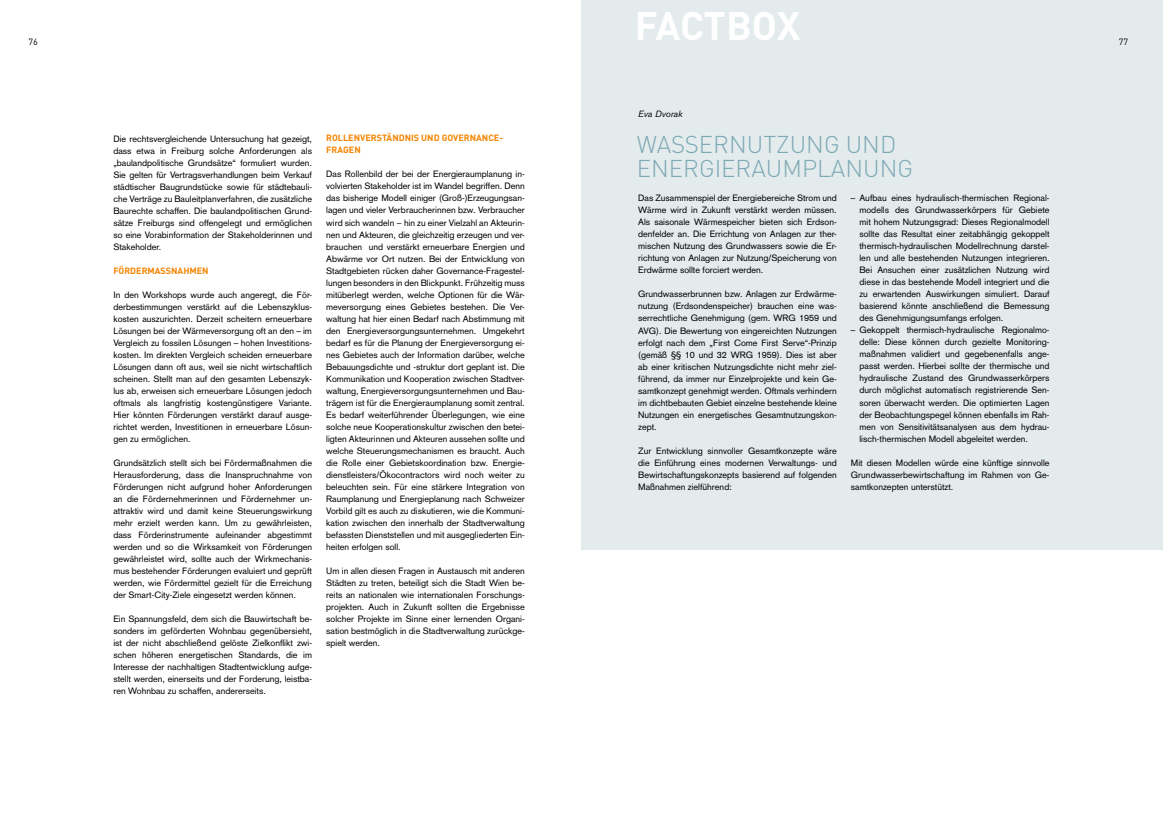
<style>
.page{position:relative;width:1163px;height:823px;background:#fff}
.page>*{position:absolute;margin:0;border:0;box-sizing:border-box;transform-origin:0 0}
.t1{font:700 39.2px "DIN";letter-spacing:-.01em;color:#fff}
.t2{font:300 24px/24px "DIN";color:#7ca9b5}
.t3{font:9px/12px "Akzidenz Grotesk";color:#000;text-align:justify}
.t4{font:700 9px/12px "DIN";color:#f58400}
.t5{font:italic 9px "Akzidenz Grotesk BE";color:#000}
.t6{font:9px "DIN";color:#000}
</style>
<div class="page">
<div style="left:581px;top:0;width:581px;height:549px;background:#e4ebed"></div>
<p class="t1" style="left:634px;top:0;width:167px">FACTBOX</p>
<p class="t6" style="left:28px;top:36px;width:11px">76</p>
<p class="t6" style="left:1118px;top:36px;width:11px">77</p>
<p class="t3" style="left:113px;top:132px;width:200px">Die rechtsvergleichende Untersuchung hat gezeigt, dass etwa in Freiburg solche Anforderungen als „baulandpolitische Grundsätze“ formuliert wurden.<br>Sie gelten für Vertragsverhandlungen beim Verkauf städtischer Baugrundstücke sowie für städtebauli&shy;che Verträge zu Bauleitplanverfahren, die zusätzliche Baurechte schaffen. Die baulandpolitischen Grund&shy;sätze Freiburgs sind offengelegt und ermöglichen so eine Vorabinformation der Stakeholderinnen und Stakeholder.</p>
<p class="t4" style="left:113px;top:264px;width:97px">FÖRDERMASSNAHMEN</p>
<p class="t3" style="left:113px;top:288px;width:200px">In den Workshops wurde auch angeregt, die För&shy;derbestimmungen verstärkt auf die Lebenszyklus&shy;kosten auszurichten. Derzeit scheitern erneuerbare Lösungen bei der Wärmeversorgung oft an den – im Vergleich zu fossilen Lösungen – hohen Investitions&shy;kosten. Im direkten Vergleich scheiden erneuerbare Lösungen dann oft aus, weil sie nicht wirtschaftlich scheinen. Stellt man auf den gesamten Lebenszyk&shy;lus ab, erweisen sich erneuerbare Lösungen jedoch oftmals als langfristig kostengünstigere Variante.<br>Hier könnten Förderungen verstärkt darauf ausge&shy;richtet werden, Investitionen in erneuerbare Lösun&shy;gen zu ermöglichen.</p>
<p class="t3" style="left:113px;top:456px;width:200px">Grundsätzlich stellt sich bei Fördermaßnahmen die Herausforderung, dass die Inanspruchnahme von Förderungen nicht aufgrund hoher Anforderungen an die Fördernehmerinnen und Fördernehmer un&shy;attraktiv wird und damit keine Steuerungswirkung mehr erzielt werden kann. Um zu gewährleisten, dass Förderinstrumente aufeinander abgestimmt werden und so die Wirksamkeit von Förderungen gewährleistet wird, sollte auch der Wirkmechanis&shy;mus bestehender Förderungen evaluiert und geprüft werden, wie Fördermittel gezielt für die Erreichung der Smart-City-Ziele eingesetzt werden können.</p>
<p class="t3" style="left:113px;top:612px;width:200px">Ein Spannungsfeld, dem sich die Bauwirtschaft be&shy;sonders im geförderten Wohnbau gegenübersieht, ist der nicht abschließend gelöste Zielkonflikt zwi&shy;schen höheren energetischen Standards, die im Interesse der nachhaltigen Stadtentwicklung aufge&shy;stellt werden, einerseits und der Forderung, leistba&shy;ren Wohnbau zu schaffen, andererseits.</p>
<p class="t4" style="left:326px;top:132px;width:178px">ROLLENVERSTÄNDNIS UND GOVERNANCE-<br>FRAGEN</p>
<p class="t3" style="left:326px;top:168px;width:200px">Das Rollenbild der bei der Energieraumplanung in&shy;volvierten Stakeholder ist im Wandel begriffen. Denn das bisherige Modell einiger (Groß-)Erzeugungsan&shy;lagen und vieler Verbraucherinnen bzw. Verbraucher wird sich wandeln − hin zu einer Vielzahl an Akteurin&shy;nen und Akteuren, die gleichzeitig erzeugen und ver&shy;brauchen und verstärkt erneuerbare Energien und Abwärme vor Ort nutzen. Bei der Entwicklung von Stadtgebieten rücken daher Governance-Fragestel&shy;lungen besonders in den Blickpunkt. Frühzeitig muss mitüberlegt werden, welche Optionen für die Wär&shy;meversorgung eines Gebietes bestehen. Die Ver&shy;waltung hat hier einen Bedarf nach Abstimmung mit den Energieversorgungsunternehmen. Umgekehrt bedarf es für die Planung der Energieversorgung ei&shy;nes Gebietes auch der Information darüber, welche Bebauungsdichte und -struktur dort geplant ist. Die Kommunikation und Kooperation zwischen Stadtver&shy;waltung, Energieversorgungsunternehmen und Bau&shy;trägern ist für die Energieraumplanung somit zentral.<br>Es bedarf weiterführender Überlegungen, wie eine solche neue Kooperationskultur zwischen den betei&shy;ligten Akteurinnen und Akteuren aussehen sollte und welche Steuerungsmechanismen es braucht. Auch die Rolle einer Gebietskoordination bzw. Energie&shy;dienstleisters/Ökocontractors wird noch weiter zu beleuchten sein. Für eine stärkere Integration von Raumplanung und Energieplanung nach Schweizer Vorbild gilt es auch zu diskutieren, wie die Kommuni&shy;kation zwischen den innerhalb der Stadtverwaltung befassten Dienststellen und mit ausgegliederten Ein&shy;heiten erfolgen soll.</p>
<p class="t3" style="left:326px;top:564px;width:200px">Um in allen diesen Fragen in Austausch mit anderen Städten zu treten, beteiligt sich die Stadt Wien be&shy;reits an nationalen wie internationalen Forschungs&shy;projekten. Auch in Zukunft sollten die Ergebnisse solcher Projekte im Sinne einer lernenden Organi&shy;sation bestmöglich in die Stadtverwaltung zurückge&shy;spielt werden.</p>
<p class="t5" style="left:638px;top:109px;width:46px">Eva Dvorak</p>
<p class="t2" style="left:636px;top:132px;width:278px">WASSERNUTZUNG UND<br>ENERGIERAUMPLANUNG</p>
<p class="t3" style="left:638px;top:192px;width:200px">Das Zusammenspiel der Energiebereiche Strom und Wärme wird in Zukunft verstärkt werden müssen.<br>Als saisonale Wärmespeicher bieten sich Erdson&shy;denfelder an. Die Errichtung von Anlagen zur ther&shy;mischen Nutzung des Grundwassers sowie die Er&shy;richtung von Anlagen zur Nutzung/Speicherung von Erdwärme sollte forciert werden.</p>
<p class="t3" style="left:638px;top:288px;width:200px">Grundwasserbrunnen bzw. Anlagen zur Erdwärme&shy;nutzung (Erdsondenspeicher) brauchen eine was&shy;serrechtliche Genehmigung (gem. WRG 1959 und AVG). Die Bewertung von eingereichten Nutzungen erfolgt nach dem „First Come First Serve“-Prinzip (gemäß §§ 10 und 32 WRG 1959). Dies ist aber ab einer kritischen Nutzungsdichte nicht mehr ziel&shy;führend, da immer nur Einzelprojekte und kein Ge&shy;samtkonzept genehmigt werden. Oftmals verhindern im dichtbebauten Gebiet einzelne bestehende kleine Nutzungen ein energetisches Gesamtnutzungskon&shy;zept.</p>
<p class="t3" style="left:638px;top:444px;width:200px">Zur Entwicklung sinnvoller Gesamtkonzepte wäre die Einführung eines modernen Verwaltungs- und Bewirtschaftungskonzepts basierend auf folgenden Maßnahmen zielführend:</p>
<p class="t3" style="left:859px;top:192px;width:191px;text-indent:-9px">– Aufbau eines hydraulisch-thermischen Regional&shy;modells des Grundwasserkörpers für Gebiete mit hohem Nutzungsgrad: Dieses Regionalmodell sollte das Resultat einer zeitabhängig gekoppelt thermisch-hydraulischen Modellrechnung darstel&shy;len und alle bestehenden Nutzungen integrieren.<br>Bei Ansuchen einer zusätzlichen Nutzung wird diese in das bestehende Modell integriert und die zu erwartenden Auswirkungen simuliert. Darauf basierend könnte anschließend die Bemessung des Genehmigungsumfangs erfolgen.</p>
<p class="t3" style="left:859px;top:324px;width:191px;text-indent:-9px">– Gekoppelt thermisch-hydraulische Regionalmo&shy;delle: Diese können durch gezielte Monitoring&shy;maßnahmen validiert und gegebenenfalls ange&shy;passt werden. Hierbei sollte der thermische und hydraulische Zustand des Grundwasserkörpers durch möglichst automatisch registrierende Sen&shy;soren überwacht werden. Die optimierten Lagen der Beobachtungspegel können ebenfalls im Rah&shy;men von Sensitivitätsanalysen aus dem hydrau&shy;lisch-thermischen Modell abgeleitet werden.</p>
<p class="t3" style="left:850px;top:456px;width:200px">Mit diesen Modellen würde eine künftige sinnvolle Grundwasserbewirtschaftung im Rahmen von Ge&shy;samtkonzepten unterstützt.</p>
</div>
